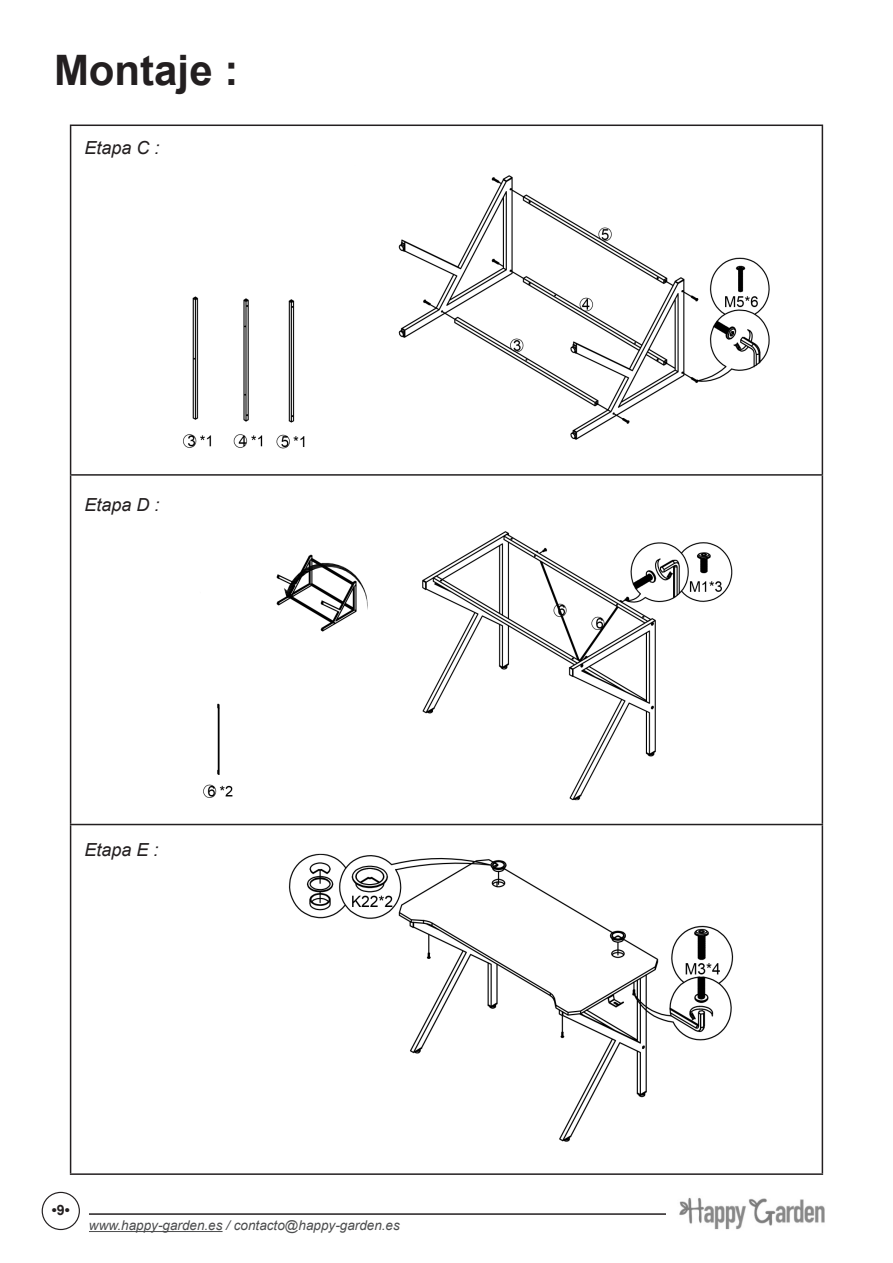
<style>
.page{position:relative;width:893px;height:1263px;background:#fff}
.page>*{position:absolute;margin:0;border:0;box-sizing:border-box;transform-origin:0 0}
.P3_4_5_6_7_TITRE{font:700 42px "Arial";color:#231f20}
.P5_Montage_-_Etapes{font:italic 18px "Arial";color:#231f20}
.t1{font:700 14.25px "Arial";color:#231f20}
.t2{font:italic 13.5px "Arial";color:#4b4c4d}
</style>
<div class="page">
<hr style="left:89px;top:1213px;width:749px;height:2px;background:#231f20">
<hr style="left:89px;top:1231px;width:134px;height:1px;background:#4b4c4d">
<div style="left:42px;top:1192px;width:38px;height:38px;border:1px solid #231f20;border-radius:50%"></div>
<img style="left:666px;top:1197px;width:172px;height:33px">
<hr style="left:70px;top:125px;width:753px;height:1px;background:#231f20">
<hr style="left:70px;top:126px;width:1px;height:348px;background:#231f20">
<hr style="left:822px;top:126px;width:1px;height:348px;background:#231f20">
<hr style="left:70px;top:474px;width:753px;height:2px;background:#231f20">
<hr style="left:70px;top:476px;width:1px;height:348px;background:#231f20">
<hr style="left:822px;top:476px;width:1px;height:348px;background:#231f20">
<hr style="left:70px;top:824px;width:753px;height:1px;background:#231f20">
<hr style="left:70px;top:825px;width:1px;height:348px;background:#231f20">
<hr style="left:822px;top:825px;width:1px;height:348px;background:#231f20">
<hr style="left:70px;top:1173px;width:753px;height:2px;background:#231f20">
<img style="left:183px;top:175px;width:587px;height:274px">
<img style="left:203px;top:531px;width:530px;height:270px">
<img style="left:288px;top:853px;width:446px;height:289px">
<p class="P3_4_5_6_7_TITRE" style="left:54px;top:40px;width:186px">Montaje :</p>
<p class="P5_Montage_-_Etapes" style="left:85px;top:136px;width:77px">Etapa C :</p>
<p class="P5_Montage_-_Etapes" style="left:85px;top:493px;width:77px">Etapa D :</p>
<p class="P5_Montage_-_Etapes" style="left:85px;top:838px;width:76px">Etapa E :</p>
<p class="t1" style="left:52px;top:1199px;width:19px">•9•</p>
<p class="t2" style="left:89px;top:1216px;width:312px">www.happy-garden.es / contacto@happy-garden.es</p>
</div>
